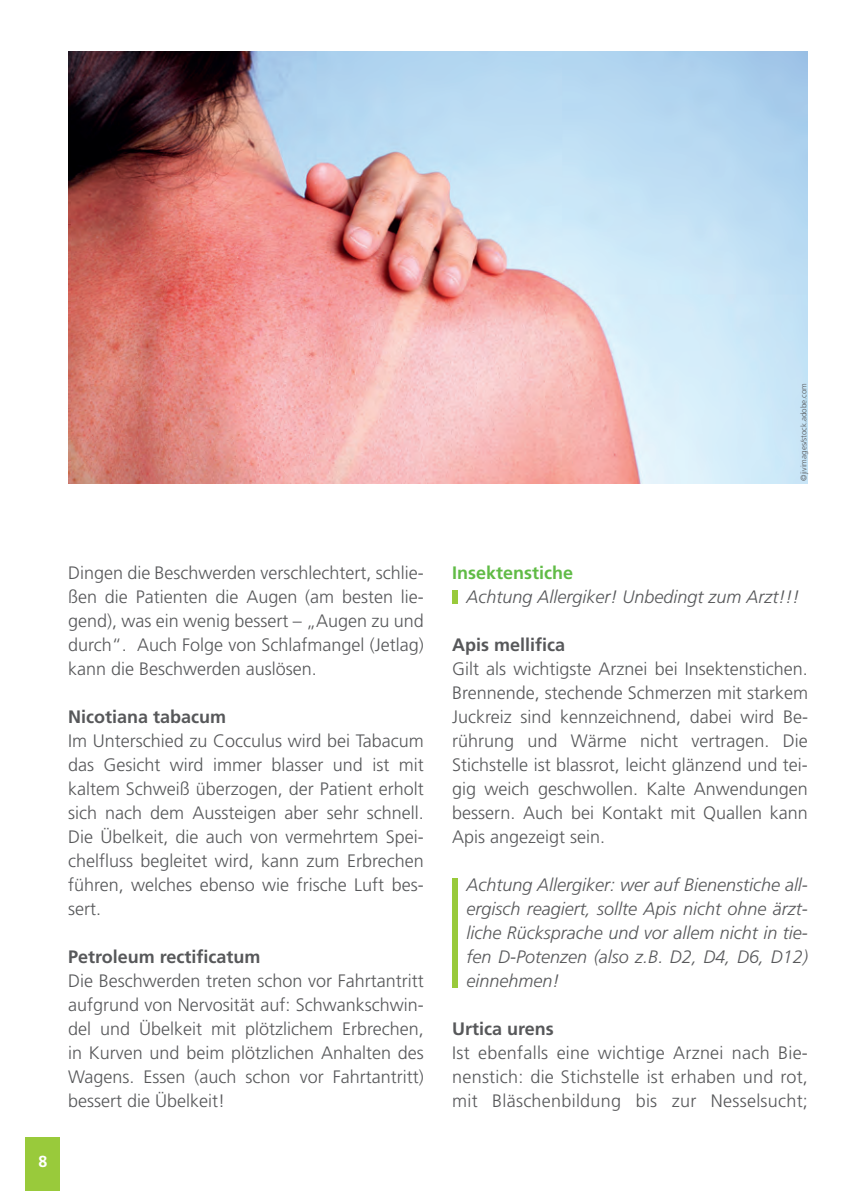
<style>
.page{position:relative;width:842px;height:1191px;background:#fff}
.page>*{position:absolute;margin:0;border:0;box-sizing:border-box;transform-origin:0 0}
.t1{font:300 18px/24px "Frutiger";color:#57585a;text-align:justify}
.t2{font:italic 300 18px/24px "Frutiger";color:#57585a;text-align:justify}
.t3{font:700 18px "Frutiger";color:#57585a}
.t4{font:700 18px "Frutiger";color:#60bb46}
.t5{font:700 16px "Frutiger";color:#fff}
.t6{font:300 8px "Frutiger";color:#57585a}
</style>
<div class="page">
<div style="left:26px;top:1137px;width:34px;height:54px;background:#99ca3b"></div>
<div style="left:452px;top:877px;width:6px;height:110px;background:#99ca3b"></div>
<div style="left:452px;top:590px;width:6px;height:13px;background:#99ca3b"></div>
<img style="left:68px;top:51px;width:740px;height:432px">
<p class="t6" style="left:799px;top:481px;width:99px;rotate:-90deg">©jivimages/stock.adobe.com</p>
<p class="t5" style="left:38px;top:1152px;width:10px">8</p>
<p class="t1" style="left:68px;top:561px;width:357px">Dingen die Beschwerden verschlechtert, schlie&shy;ßen die Patienten die Augen (am besten lie&shy;gend), was ein wenig bessert – „Augen zu und durch“. Auch Folge von Schlafmangel (Jetlag) kann die Beschwerden auslösen.</p>
<p class="t3" style="left:68px;top:706px;width:160px">Nicotiana tabacum</p>
<p class="t1" style="left:68px;top:729px;width:357px">Im Unterschied zu Cocculus wird bei Tabacum das Gesicht wird immer blasser und ist mit kaltem Schweiß überzogen, der Patient erholt sich nach dem Aussteigen aber sehr schnell.<br>Die Übelkeit, die auch von vermehrtem Spei&shy;chelfluss begleitet wird, kann zum Erbrechen führen, welches ebenso wie frische Luft bes&shy;sert.</p>
<p class="t3" style="left:68px;top:946px;width:194px">Petroleum rectificatum</p>
<p class="t1" style="left:68px;top:969px;width:357px">Die Beschwerden treten schon vor Fahrtantritt aufgrund von Nervosität auf: Schwankschwin&shy;del und Übelkeit mit plötzlichem Erbrechen, in Kurven und beim plötzlichen Anhalten des Wagens. Essen (auch schon vor Fahrtantritt) bessert die Übelkeit!</p>
<p class="t4" style="left:452px;top:562px;width:123px">Insektenstiche</p>
<p class="t2" style="left:466px;top:585px;width:335px">Achtung Allergiker! Unbedingt zum Arzt!!!</p>
<p class="t3" style="left:452px;top:634px;width:115px">Apis mellifica</p>
<p class="t1" style="left:452px;top:657px;width:357px">Gilt als wichtigste Arznei bei Insektenstichen.<br>Brennende, stechende Schmerzen mit starkem Juckreiz sind kennzeichnend, dabei wird Be&shy;rührung und Wärme nicht vertragen. Die Stichstelle ist blassrot, leicht glänzend und tei&shy;gig weich geschwollen. Kalte Anwendungen bessern. Auch bei Kontakt mit Quallen kann Apis angezeigt sein.</p>
<p class="t2" style="left:466px;top:873px;width:343px">Achtung Allergiker: wer auf Bienenstiche all&shy;ergisch reagiert, sollte Apis nicht ohne ärzt&shy;liche Rücksprache und vor allem nicht in tie&shy;fen D-Potenzen (also z.B. D2, D4, D6, D12) einnehmen!</p>
<p class="t3" style="left:452px;top:1018px;width:103px">Urtica urens</p>
<p class="t1" style="left:452px;top:1041px;width:357px">Ist ebenfalls eine wichtige Arznei nach Bie&shy;nenstich: die Stichstelle ist erhaben und rot, mit Bläschenbildung bis zur Nesselsucht;</p>
</div>
